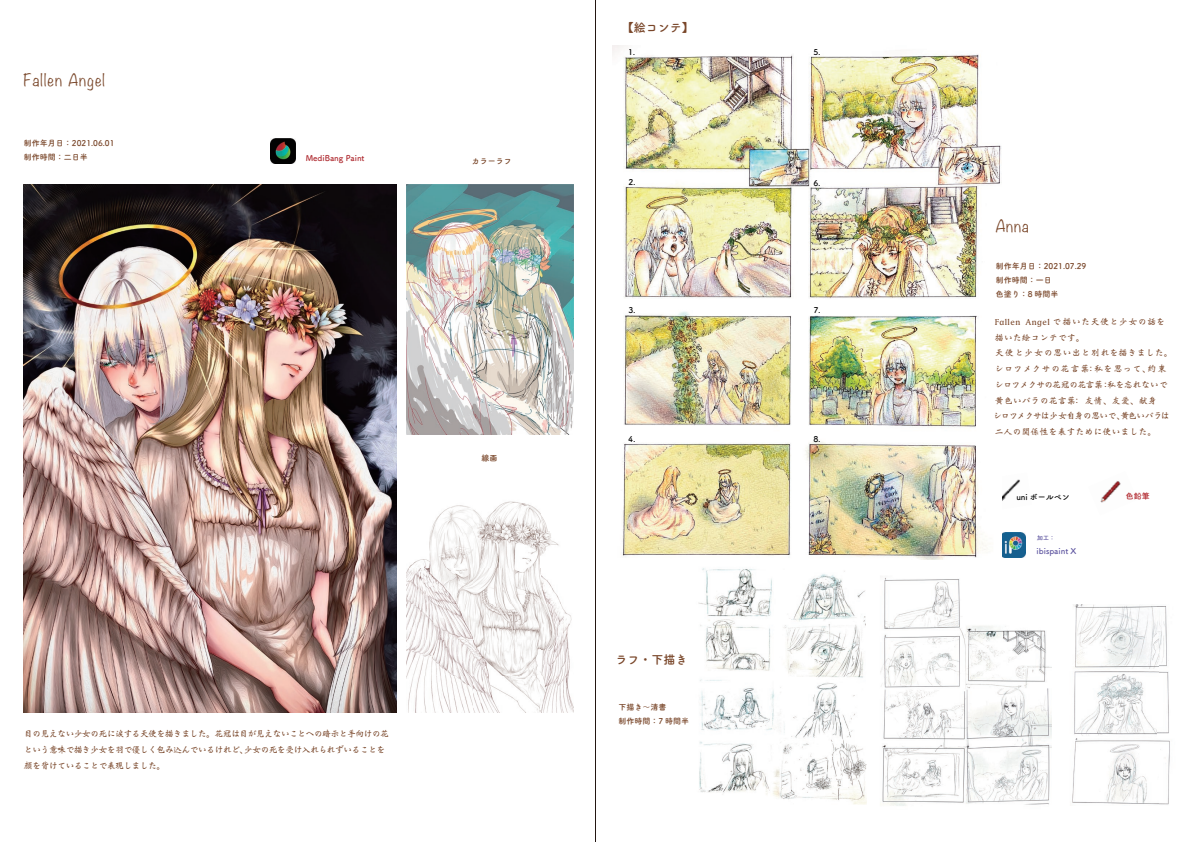
<style>
.page{position:relative;width:1191px;height:842px;background:#fff}
.page>*{position:absolute;margin:0;border:0;box-sizing:border-box;transform-origin:0 0}
.t1{font:300 15px "Noteworthy";letter-spacing:.08em;color:#794629}
.t2{font:12px "Tsuku A Rd Gothic Std B";color:#794629}
.t3{font:700 9px/15.8px "Weibei SC";letter-spacing:-.08em;color:#794629}
.t4{font:700 9px/15.8px "Weibei SC";letter-spacing:-.06em;color:#794629}
.t5{font:700 9px "Weibei SC";letter-spacing:.04em;color:#794629}
.t6{font:700 9px/15.8px "Weibei SC";letter-spacing:-.04em;color:#794629}
.t7{font:700 9px/15.8px "Weibei SC";color:#794629}
.t8{font:8px/14px "Tsuku A Rd Gothic Std B";color:#794629}
.t9{font:8px "Tsuku A Rd Gothic Std B";color:#030303}
.t10{font:8px "Tsuku A Rd Gothic Std B";color:#ae282e}
.t11{font:8px "Tsuku A Rd Gothic Std B";color:#5e55a0}
.t12{font:8px "Tsuku A Rd Gothic Std B";color:#b1282e}
.t13{font:6px "Tsuku A Rd Gothic Std B";color:#5e55a0}
</style>
<div class="page">
<img style="left:23px;top:184px;width:374px;height:529px">
<img style="left:270px;top:139px;width:25px;height:24px">
<img style="left:407px;top:501px;width:166px;height:212px">
<img style="left:407px;top:184px;width:166px;height:251px">
<img style="left:1002px;top:492px;width:4px;height:9px">
<img style="left:1006px;top:479px;width:14px;height:17px">
<img style="left:1100px;top:493px;width:6px;height:10px">
<img style="left:1106px;top:481px;width:15px;height:19px">
<img style="left:1002px;top:533px;width:23px;height:24px">
<img style="left:698px;top:568px;width:169px;height:237px">
<img style="left:880px;top:577px;width:172px;height:229px">
<img style="left:1072px;top:604px;width:98px;height:201px">
<img style="left:612px;top:45px;width:389px;height:515px">
<hr style="left:595px;top:0;width:1px;height:842px;background:#231612">
<h1 class="t1" style="left:24px;top:67px;width:83px">Fallen Angel</h1>
<p class="t8" style="left:24px;top:135px;width:92px">制作年月日：2021.06.01制作時間：二日半</p>
<p class="t10" style="left:306px;top:152px;width:60px">MediBang Paint</p>
<p class="t8" style="left:472px;top:153px;width:41px">カラーラフ</p>
<p class="t8" style="left:481px;top:451px;width:17px">線画</p>
<p class="t3" style="left:24px;top:726px;width:367px">目の見えない少女の死に涙する天使を描きました。花冠は目が見えないことへの暗示と手向けの花という意味で描き少女を羽で優しく包み込んでいるけれど少女の死を受け入れられずいることを</p>
<p class="t3" style="left:239px;top:742px;width:10px">、</p>
<p class="t3" style="left:24px;top:758px;width:143px">顔を背けていることで表現しました。</p>
<h2 class="t2" style="left:622px;top:18px;width:73px">【絵コンテ【</h2>
<p class="t9" style="left:627px;top:45px;width:9px">⒈</p>
<p class="t9" style="left:628px;top:176px;width:9px">⒉</p>
<p class="t9" style="left:628px;top:303px;width:9px">⒊</p>
<p class="t9" style="left:628px;top:433px;width:9px">⒋</p>
<h2 class="t2" style="left:615px;top:650px;width:73px">ラフ・下描き</h2>
<p class="t8" style="left:618px;top:699px;width:72px">下描き～清書<br>制作時間：7 時間半</p>
<p class="t9" style="left:813px;top:45px;width:9px">⒌</p>
<p class="t9" style="left:813px;top:177px;width:9px">⒍</p>
<p class="t9" style="left:813px;top:304px;width:9px">⒎</p>
<p class="t9" style="left:813px;top:433px;width:9px">⒏</p>
<h1 class="t1" style="left:995px;top:213px;width:34px">Anna</h1>
<p class="t8" style="left:995px;top:258px;width:92px">制作年月日：2021.07.29制作時間：一日<br>色塗り：8 時間半</p>
<p class="t5" style="left:1025px;top:317px;width:141px">Angel で描いた天使と少女の話を</p>
<p class="t3" style="left:994px;top:314px;width:27px">Fallen</p>
<p class="t7" style="left:994px;top:329px;width:91px">描いた絵コンテです。</p>
<p class="t5" style="left:994px;top:349px;width:180px">天使と少女の思い出と別れを描きました。</p>
<p class="t3" style="left:1147px;top:361px;width:21px">約束</p>
<p class="t6" style="left:994px;top:361px;width:174px">シロツメクサの花言葉：<br>シロツメクサの花冠の花言葉私を忘れないで</p>
<p class="t3" style="left:1094px;top:361px;width:58px">私を思って、</p>
<p class="t4" style="left:993px;top:377px;width:178px;text-indent:111px">：<br>黄色いバラの花言葉：友情、友愛、献身<br>シロツメクサは少女自身の思いで黄色いバラは</p>
<p class="t7" style="left:994px;top:408px;width:163px;text-indent:121px">、<br>二人の関係性を表すために使いました。</p>
<p class="t9" style="left:1016px;top:491px;width:55px">uni ボールペン</p>
<p class="t13" style="left:1037px;top:533px;width:19px">加工：</p>
<p class="t11" style="left:1036px;top:544px;width:41px">ibispaint X</p>
<p class="t12" style="left:1125px;top:490px;width:25px">色鉛筆</p>
</div>
